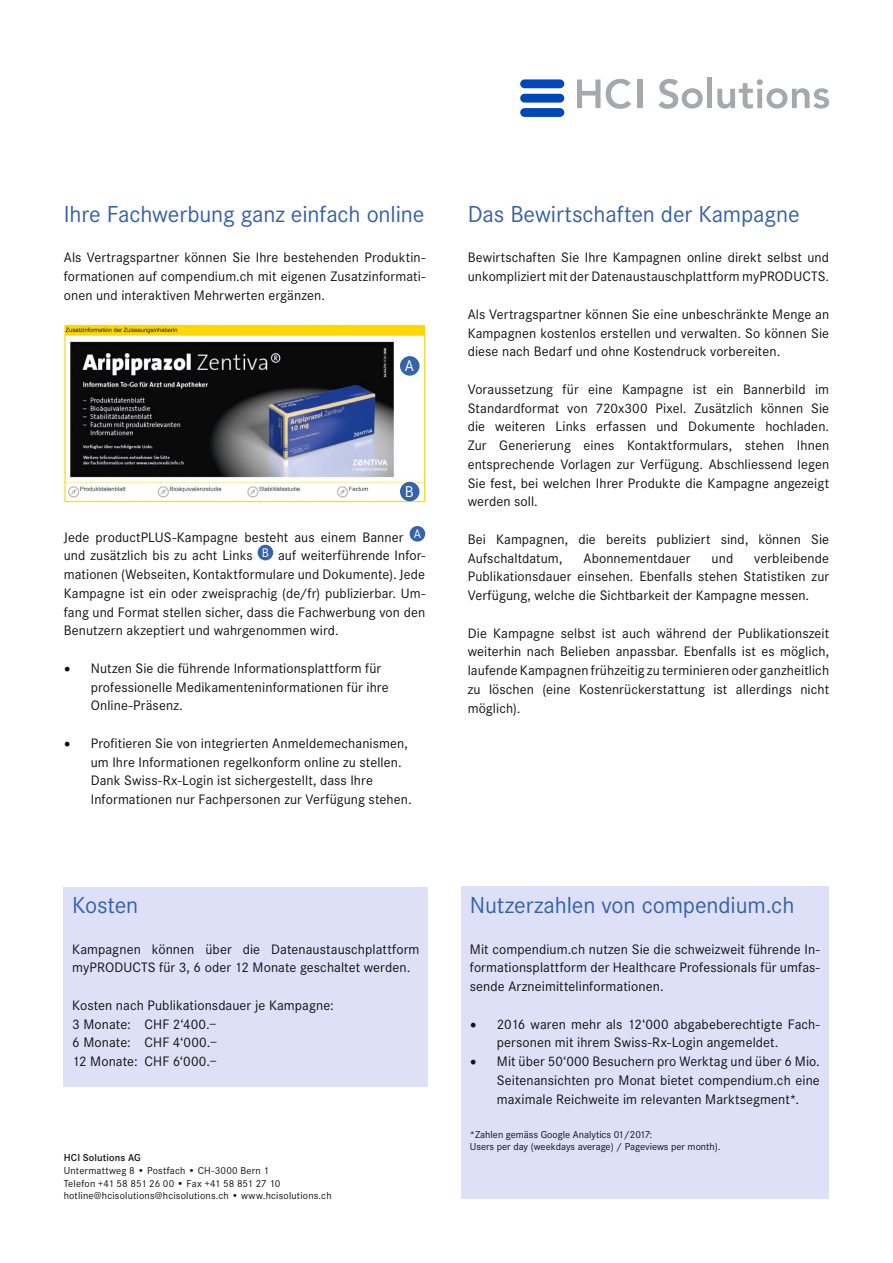
<style>
.page{position:relative;width:893px;height:1263px;background:#fff}
.page>*{position:absolute;margin:0;border:0;box-sizing:border-box;transform-origin:0 0}
.t1{font:24px "Corporate S";letter-spacing:-.005em;color:#3662a8}
.t2{font:16.2px "Corporate S";color:#fff}
.t3{font:14.25px/18.8px "Corporate S";letter-spacing:.005em;color:#101011}
.t4{font:10.5px/12.6px "Corporate S";letter-spacing:.01em;color:#101011}
.t5{font:600 10.5px "Corporate S";letter-spacing:.015em;color:#101011}
.s1{font-family:"Minion Pro";font-size:18px}
</style>
<div class="page">
<img style="left:64px;top:324px;width:361px;height:179px">
<div style="left:410px;top:526px;width:15px;height:16px;background:#3662a8;border-radius:50%"></div>
<div style="left:258px;top:545px;width:15px;height:15px;background:#3662a8;border-radius:50%"></div>
<div style="left:461px;top:887px;width:367px;height:312px;background:#dde0f6"></div>
<div style="left:64px;top:887px;width:364px;height:199px;background:#dde0f6"></div>
<div style="left:400px;top:356px;width:19px;height:20px;background:#3662a8;border-radius:50%"></div>
<div style="left:400px;top:482px;width:19px;height:19px;background:#3662a8;border-radius:50%"></div>
<div style="left:520px;top:108px;width:44px;height:9px;background:#0047ba;border-radius:4px"></div>
<div style="left:520px;top:94px;width:44px;height:9px;background:#0047ba;border-radius:4px"></div>
<div style="left:520px;top:79px;width:44px;height:9px;background:#0047ba;border-radius:4px"></div>
<svg style="left:577px;top:80px;width:23px;height:28px"></svg>
<svg style="left:606px;top:79px;width:25px;height:30px"></svg>
<div style="left:637px;top:80px;width:5px;height:28px;background:#a4a9ad"></div>
<svg style="left:658px;top:79px;width:45px;height:30px"></svg>
<div style="left:707px;top:78px;width:5px;height:30px;background:#a4a9ad"></div>
<svg style="left:717px;top:79px;width:112px;height:30px"></svg>
<h1 class="t1" style="left:64px;top:201px;width:362px">Ihre Fachwerbung ganz einfach online</h1>
<p class="t3" style="left:64px;top:249px;width:363px;text-align:justify">Als Vertragspartner können Sie Ihre bestehenden Produktin&shy;formationen auf compendium.ch mit eigenen Zusatzinformati&shy;onen und interaktiven Mehrwerten ergänzen.</p>
<p class="t2" style="left:405px;top:357px;width:11px">A</p>
<p class="t2" style="left:405px;top:483px;width:10px">B</p>
<p class="t3" style="left:64px;top:528px;width:363px">Jede productPLUS-Kampagne besteht aus einem Banner <sup>A </sup>und zusätzlich bis zu acht Links <sup>B</sup> auf weiterführende Infor&shy;mationen (Webseiten, Kontaktformulare und Dokumente). Jede Kampagne ist ein oder zweisprachig (de/fr) publizierbar. Um&shy;fang und Format stellen sicher, dass die Fachwerbung von den Benutzern akzeptiert und wahrgenommen wird.</p>
<p class="t3" style="left:91px;top:659px;width:299px;text-indent:-27px"><span class="s1">•</span> Nutzen Sie die führende Informationsplattform für professionelle Medikamenteninformationen für ihre<br>Online-Präsenz.</p>
<p class="t3" style="left:91px;top:734px;width:322px;text-indent:-27px"><span class="s1">•</span> Profitieren Sie von integrierten Anmeldemechanismen, um Ihre Informationen regelkonform online zu stellen.<br>Dank Swiss-Rx-Login ist sichergestellt, dass Ihre Informationen nur Fachpersonen zur Verfügung stehen.</p>
<h1 class="t1" style="left:72px;top:892px;width:68px">Kosten</h1>
<p class="t3" style="left:72px;top:940px;width:349px">Kampagnen können über die Datenaustauschplattform myPRODUCTS für 3, 6 oder 12 Monate geschaltet werden.</p>
<p class="t3" style="left:72px;top:996px;width:263px">Kosten nach Publikationsdauer je Kampagne:<br>3 Monate: CHF 2‘400.–<br>6 Monate: CHF 4‘000.–<br>12 Monate: CHF 6‘000.–</p>
<p class="t5" style="left:64px;top:1152px;width:79px">HCI Solutions AG</p>
<p class="t4" style="left:64px;top:1164px;width:269px">Untermattweg 8 • Postfach • CH-3000 Bern 1<br>Telefon +41 58 851 26 00 • Fax +41 58 851 27 10 hotline@hcisolutions@hcisolutions.ch • www.hcisolutions.ch</p>
<h1 class="t1" style="left:468px;top:201px;width:333px">Das Bewirtschaften der Kampagne</h1>
<p class="t3" style="left:468px;top:249px;width:363px">Bewirtschaften Sie Ihre Kampagnen online direkt selbst und unkompliziert mit der Datenaustauschplattform myPRODUCTS.</p>
<p class="t3" style="left:468px;top:305px;width:363px;text-align:justify">Als Vertragspartner können Sie eine unbeschränkte Menge an Kampagnen kostenlos erstellen und verwalten. So können Sie diese nach Bedarf und ohne Kostendruck vorbereiten.</p>
<p class="t3" style="left:468px;top:380px;width:363px;text-align:justify">Voraussetzung für eine Kampagne ist ein Bannerbild im Standardformat von 720x300 Pixel. Zusätzlich können Sie die weiteren Links erfassen und Dokumente hochladen.<br>Zur Generierung eines Kontaktformulars, stehen Ihnen entsprechende Vorlagen zur Verfügung. Abschliessend legen Sie fest, bei welchen Ihrer Produkte die Kampagne angezeigt werden soll.</p>
<p class="t3" style="left:468px;top:530px;width:363px">Bei Kampagnen, die bereits publiziert sind, können Sie<br>Aufschaltdatum,</p>
<p class="t3" style="left:468px;top:549px;width:363px;text-align:justify;text-indent:287px">verbleibende Publikationsdauer einsehen. Ebenfalls stehen Statistiken zur Verfügung, welche die Sichtbarkeit der Kampagne messen.</p>
<p class="t3" style="left:468px;top:624px;width:363px;text-align:justify">Die Kampagne selbst ist auch während der Publikationszeit weiterhin nach Belieben anpassbar. Ebenfalls ist es möglich, laufende Kampagnen frühzeitig zu terminieren oder ganzheitlich zu löschen (eine Kostenrückerstattung ist allerdings nicht möglich).</p>
<p class="t3" style="left:583px;top:549px;width:109px">Abonnementdauer</p>
<p class="t3" style="left:712px;top:549px;width:23px">und</p>
<h1 class="t1" style="left:470px;top:892px;width:326px">Nutzerzahlen von compendium.ch</h1>
<p class="t3" style="left:470px;top:940px;width:351px;text-align:justify">Mit compendium.ch nutzen Sie die schweizweit führende In&shy;formationsplattform der Healthcare Professionals für umfas&shy;sende Arzneimittelinformationen.</p>
<p class="t3" style="left:497px;top:1015px;width:324px;text-indent:-27px"><span class="s1">•</span> 2016 waren mehr als 12‘000 abgabeberechtigte Fach&shy;personen mit ihrem Swiss-Rx-Login angemeldet.</p>
<p class="t3" style="left:497px;top:1052px;width:324px;text-align:justify;text-indent:-27px"><span class="s1">•</span> Mit über 50‘000 Besuchern pro Werktag und über 6 Mio.<br>Seitenansichten pro Monat bietet compendium.ch eine maximale Reichweite im relevanten Marktsegment*.</p>
<p class="t4" style="left:470px;top:1128px;width:252px">*Zahlen gemäss Google Analytics 01/2017:<br>Users per day (weekdays average) / Pageviews per month).</p>
</div>
